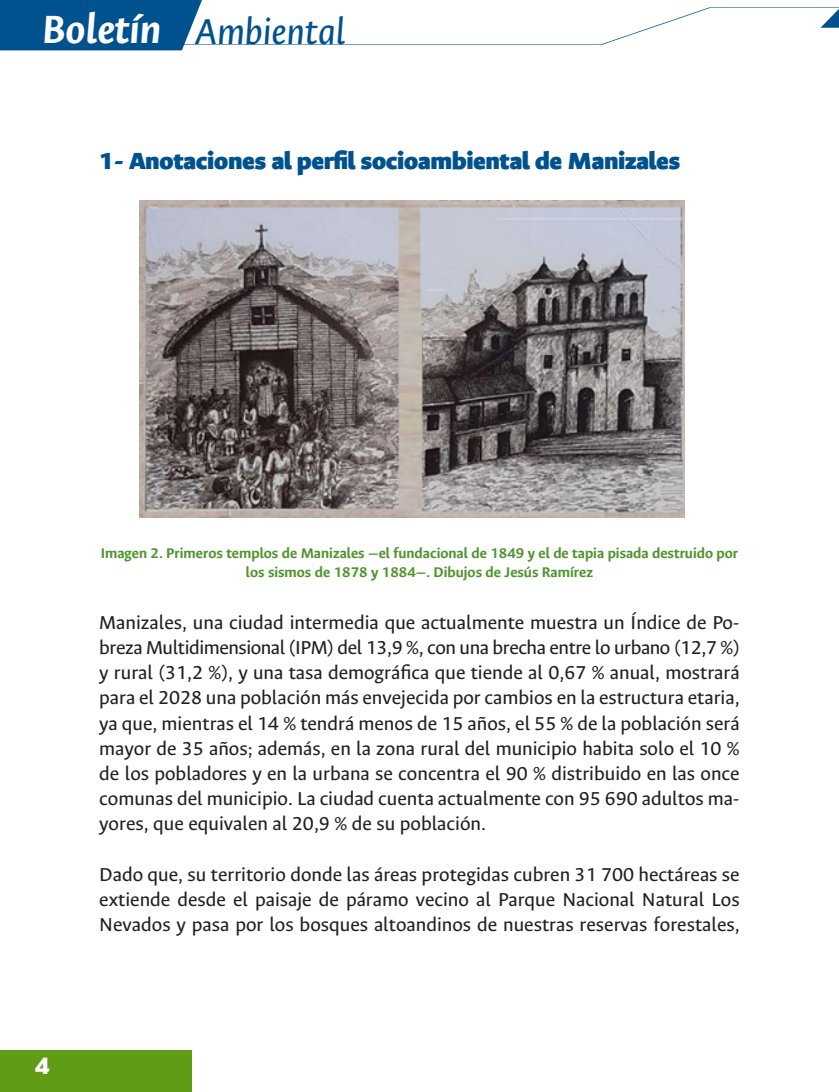
<style>
.page{position:relative;width:839px;height:1092px;background:#fff}
.page>*{position:absolute;margin:0;border:0;box-sizing:border-box;transform-origin:0 0}
.t1{font:italic 40.43px "Ancizar Sans";color:#00528f}
.titulos{font:900 26.25px "Ancizar Sans";color:#00528f}
.t2{font:900 26.25px "Ancizar Sans";color:#fff}
.texto{font:21px/25.2px "Ancizar Sans";color:#231f20;text-align:justify}
.figura{font:700 15.75px/18.9px "Ancizar Sans";color:#4f942e;text-align:center}
.s1{font-weight:700;font-size:44.27px;color:#fff}
</style>
<div class="page">
<div style="left:0;top:1050px;width:192px;height:41px;background:#619c17"></div>
<svg style="left:0;top:0;width:838px;height:50px"></svg>
<img style="left:139px;top:201px;width:545px;height:316px">
<h1 class="t1" style="left:42px;top:9px;width:304px"><span class="s1">Boletín</span> Ambiental</h1>
<p class="titulos" style="left:99px;top:145px;width:582px">1- Anotaciones al perfil socioambiental de Manizales</p>
<p class="t2" style="left:35px;top:1051px;width:16px">4</p>
<p class="figura" style="left:101px;top:543px;width:639px">Imagen 2. Primeros templos de Manizales —el fundacional de 1849 y el de tapia pisada destruido por los sismos de 1878 y 1884—. Dibujos de Jesús Ramírez</p>
<p class="texto" style="left:99px;top:609px;width:642px">Manizales, una ciudad intermedia que actualmente muestra un Índice de Po&shy;breza Multidimensional (IPM) del 13,9 %, con una brecha entre lo urbano (12,7 %) y rural (31,2 %), y una tasa demográfica que tiende al 0,67 % anual, mostrará para el 2028 una población más envejecida por cambios en la estructura etaria, ya que, mientras el 14 % tendrá menos de 15 años, el 55 % de la población será mayor de 35 años; además, en la zona rural del municipio habita solo el 10 % de los pobladores y en la urbana se concentra el 90 % distribuido en las once comunas del municipio. La ciudad cuenta actualmente con 95 690 adultos ma&shy;yores, que equivalen al 20,9 % de su población.</p>
<p class="texto" style="left:99px;top:861px;width:641px">Dado que, su territorio donde las áreas protegidas cubren 31 700 hectáreas se extiende desde el paisaje de páramo vecino al Parque Nacional Natural Los Nevados y pasa por los bosques altoandinos de nuestras reservas forestales,</p>
</div>
